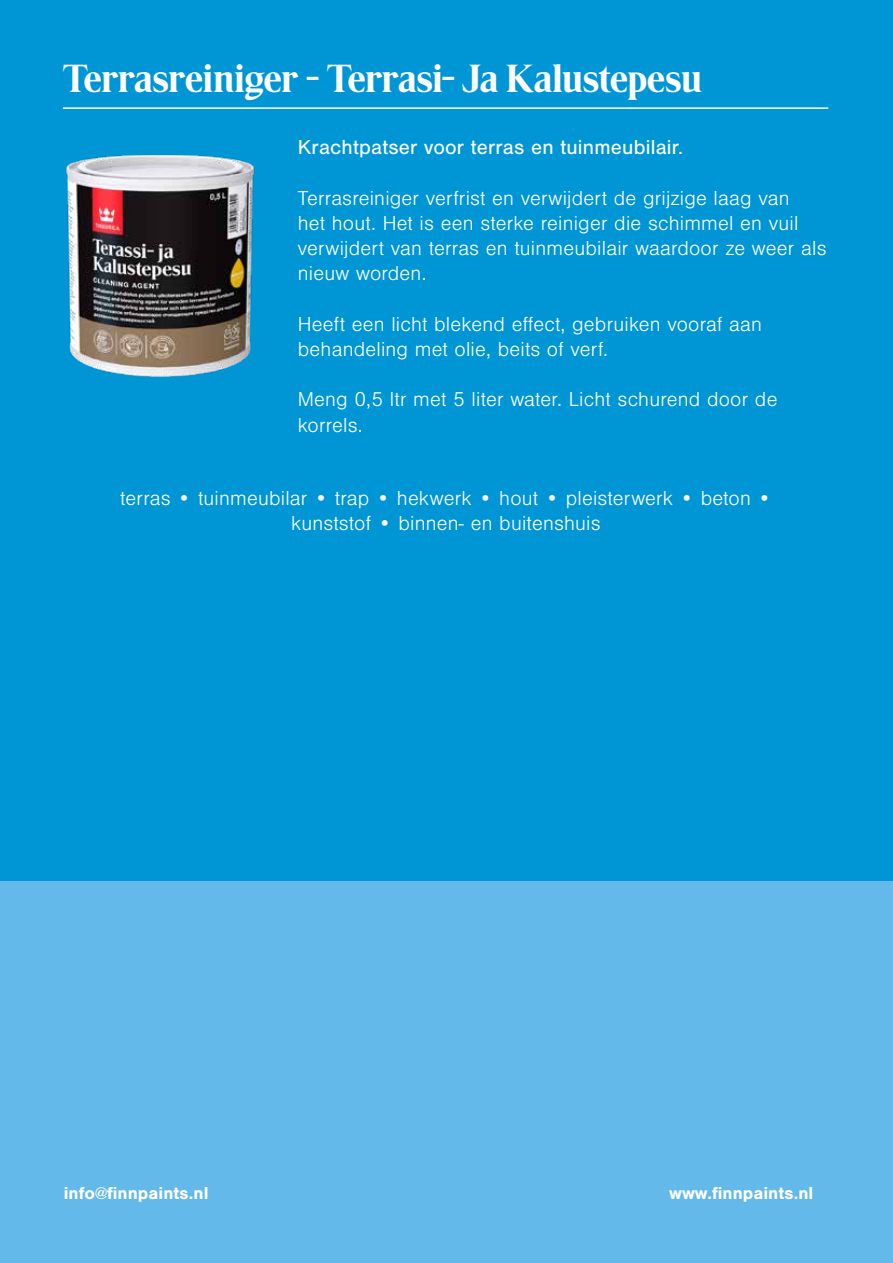
<style>
.page{position:relative;width:893px;height:1263px;background:#0096d6}
.page>*{position:absolute;margin:0;border:0;box-sizing:border-box;transform-origin:0 0}
.t1{font:39px "Tikkurila Consumer Serif";letter-spacing:-.01em;color:#fff}
.t2{font:300 21px/25.2px "Nimbus San";letter-spacing:.01em;color:#fff}
.t3{font:21px "Nimbus San";letter-spacing:.01em;color:#fff}
.t4{font:700 18px "Nimbus San";color:#fff}
</style>
<div class="page">
<div style="left:0;top:881px;width:893px;height:382px;background:#63b9e9"></div>
<img style="left:65px;top:154px;width:190px;height:224px">
<hr style="left:63px;top:107px;width:765px;height:2px;background:#fff">
<h1 class="t1" style="left:63px;top:56px;width:640px">Terrasreiniger - Terrasi- Ja Kalustepesu</h1>
<p class="t3" style="left:298px;top:136px;width:387px">Krachtpatser voor terras en tuinmeubilair.</p>
<p class="t2" style="left:298px;top:186px;width:530px">Terrasreiniger verfrist en verwijdert de grijzige laag van<br>het hout. Het is een sterke reiniger die schimmel en vuil verwijdert van terras en tuinmeubilair waardoor ze weer als nieuw worden.</p>
<p class="t2" style="left:298px;top:312px;width:466px">Heeft een licht blekend effect, gebruiken vooraf aan behandeling met olie, beits of verf.</p>
<p class="t2" style="left:298px;top:387px;width:481px">Meng 0,5 ltr met 5 liter water. Licht schurend door de korrels.</p>
<p class="t2" style="left:120px;top:486px;width:653px;text-align:center">terras • tuinmeubilar • trap • hekwerk • hout • pleisterwerk • beton • kunststof • binnen- en buitenshuis</p>
<p class="t4" style="left:64px;top:1183px;width:146px">info@finnpaints.nl</p>
<p class="t4" style="left:669px;top:1183px;width:146px">www.finnpaints.nl</p>
</div>
